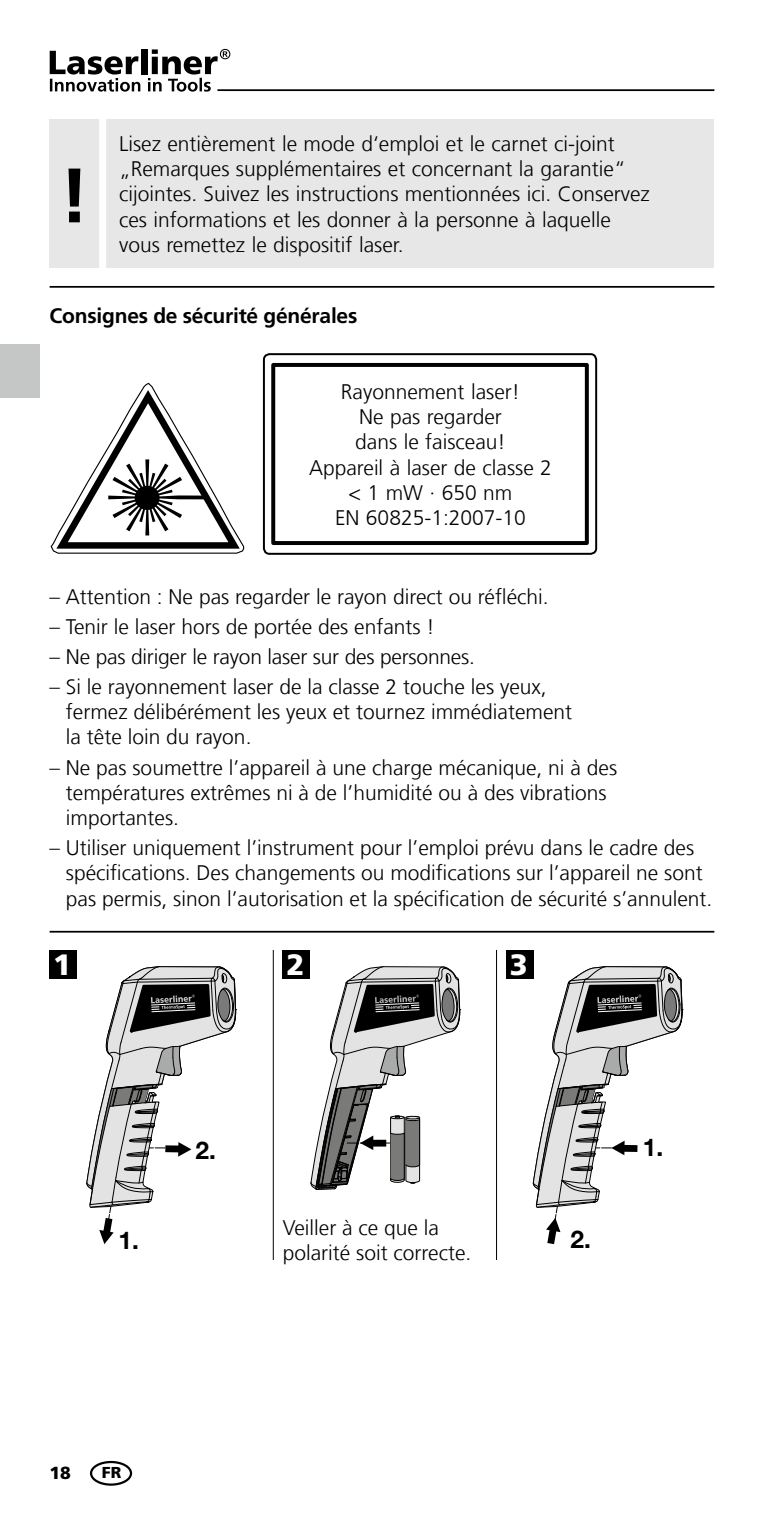
<style>
.page{position:relative;width:764px;height:1513px;background:#fff}
.page>*{position:absolute;margin:0;border:0;box-sizing:border-box;transform-origin:0 0}
.t1{font:700 77px "Frutiger LT Com";color:#000}
.t2{font:900 29.4px "Frutiger LT Com";color:#fff}
.t3{font:700 24.5px "Helvetica Neue LT Pro";color:#000}
.t4{font:300 21px/25.2px "Frutiger LT Com";color:#000}
.t5{font:700 21px "Frutiger LT Com";letter-spacing:-.01em;color:#000}
.t6{font:900 17.5px "Frutiger LT Com";color:#000}
.t7{font:900 15.75px "Frutiger LT Com";color:#000}
</style>
<div class="page">
<hr style="left:217px;top:89px;width:497px;height:2px;background:#000">
<svg style="left:50px;top:49px;width:180px;height:43px"></svg>
<svg style="left:86px;top:966px;width:151px;height:278px"></svg>
<svg style="left:533px;top:966px;width:150px;height:278px"></svg>
<svg style="left:310px;top:966px;width:151px;height:224px"></svg>
<hr style="left:50px;top:286px;width:664px;height:2px;background:#000">
<hr style="left:50px;top:931px;width:664px;height:2px;background:#000">
<hr style="left:273px;top:950px;width:1px;height:310px;background:#000">
<hr style="left:496px;top:950px;width:1px;height:310px;background:#000">
<div style="left:50px;top:950px;width:27px;height:28px;background:#000"></div>
<div style="left:283px;top:950px;width:27px;height:28px;background:#000"></div>
<div style="left:506px;top:950px;width:27px;height:28px;background:#000"></div>
<div style="left:90px;top:1461px;width:42px;height:25px;border:2px solid #000;border-radius:50%"></div>
<div style="left:50px;top:119px;width:664px;height:149px;background:#e7e7e7"></div>
<div style="left:99px;top:119px;width:7px;height:149px;background:#fff"></div>
<svg style="left:51px;top:383px;width:194px;height:171px"></svg>
<div style="left:263px;top:353px;width:334px;height:202px;border:2px solid #000;border-radius:6px"></div>
<svg style="left:271px;top:362px;width:318px;height:183px"></svg>
<div style="left:0;top:344px;width:40px;height:54px;background:#c5c6c6"></div>
<h1 class="t1" style="left:59px;top:150px;width:31px">!</h1>
<p class="t4" style="left:119px;top:131px;width:532px">Lisez entièrement le mode d‘emploi et le carnet ci-joint „Remarques supplémentaires et concernant la garantie“ cijointes. Suivez les instructions mentionnées ici. Conservez ces informations et les donner à la personne à laquelle vous remettez le dispositif laser.</p>
<p class="t5" style="left:50px;top:304px;width:309px">Consignes de sécurité générales</p>
<p class="t4" style="left:309px;top:379px;width:244px;text-align:center">Rayonnement laser!<br>Ne pas regarder<br>dans le faisceau!<br>Appareil à laser de classe 2 &lt; 1 mW · 650 nm<br>EN 60825-1:2007-10</p>
<p class="t4" style="left:50px;top:584px;width:501px">– Attention : Ne pas regarder le rayon direct ou réfléchi.</p>
<p class="t4" style="left:50px;top:614px;width:387px">– Tenir le laser hors de portée des enfants !</p>
<p class="t4" style="left:50px;top:644px;width:427px">– Ne pas diriger le rayon laser sur des personnes.</p>
<p class="t4" style="left:66px;top:674px;width:508px;text-indent:-16px">– Si le rayonnement laser de la classe 2 touche les yeux, fermez délibérément les yeux et tournez immédiatement la tête loin du rayon.</p>
<p class="t4" style="left:66px;top:755px;width:553px;text-indent:-16px">– Ne pas soumettre l’appareil à une charge mécanique, ni à des températures extrêmes ni à de l’humidité ou à des vibrations importantes.</p>
<p class="t4" style="left:66px;top:835px;width:648px;text-indent:-16px">– Utiliser uniquement l’instrument pour l’emploi prévu dans le cadre des spécifications. Des changements ou modifications sur l’appareil ne sont pas permis, sinon l’autorisation et la spécification de sécurité s’annulent.</p>
<h2 class="t2" style="left:53px;top:947px;width:19px">1</h2>
<h2 class="t2" style="left:286px;top:947px;width:19px">2</h2>
<h2 class="t2" style="left:510px;top:947px;width:19px">3</h2>
<p class="t3" style="left:118px;top:1225px;width:22px">1.</p>
<p class="t3" style="left:195px;top:1135px;width:22px">2.</p>
<p class="t3" style="left:643px;top:1132px;width:22px">1.</p>
<p class="t4" style="left:283px;top:1215px;width:190px">Veiller à ce que la polarité soit correcte.</p>
<p class="t3" style="left:570px;top:1224px;width:22px">2.</p>
<p class="t6" style="left:50px;top:1462px;width:23px">18</p>
<p class="t7" style="left:102px;top:1463px;width:21px">FR</p>
</div>
